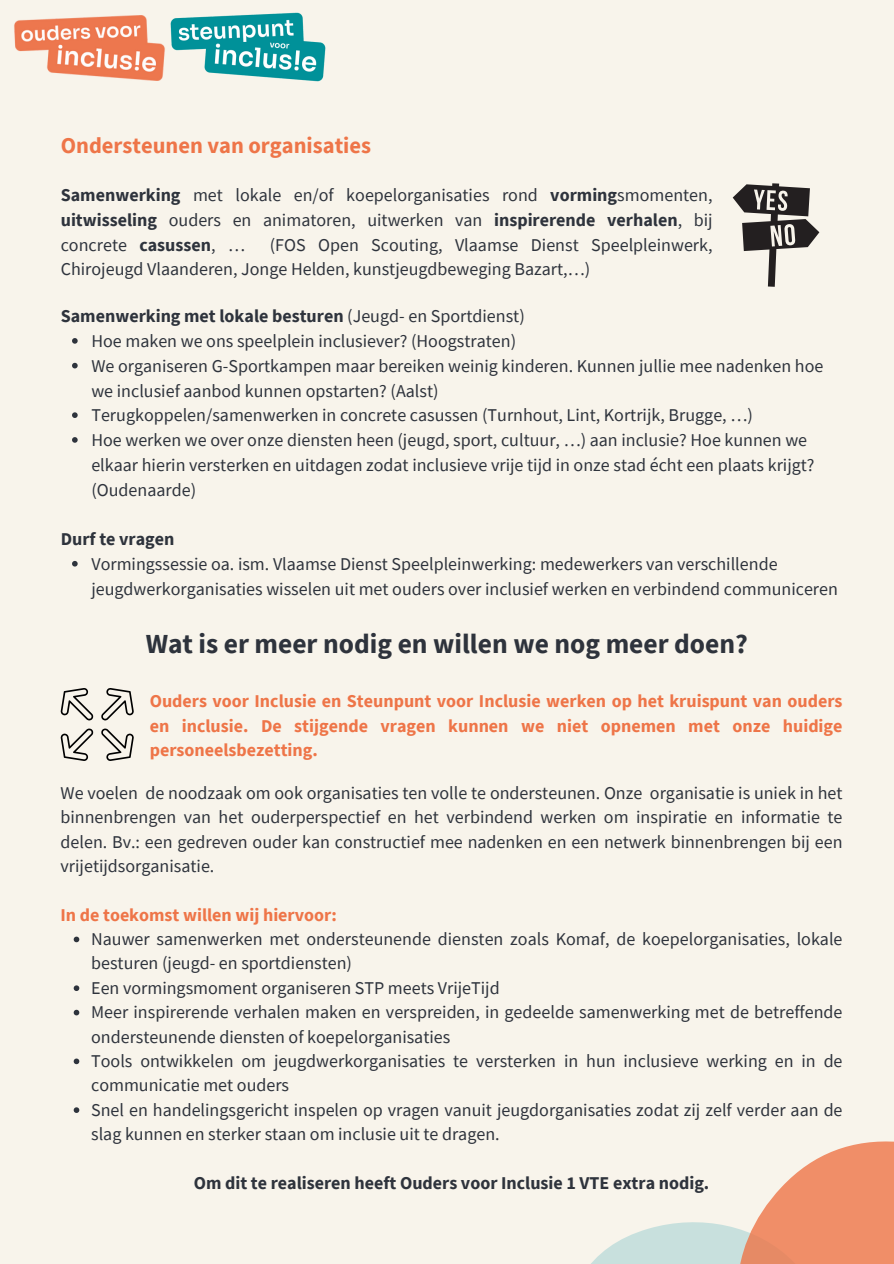
<style>
.page{position:relative;width:894px;height:1264px;background:#fff}
.page>*{position:absolute;margin:0;border:0;box-sizing:border-box;transform-origin:0 0}
.t1{font:700 27.45px "Source Sans Pro";color:#2e333c}
.t2{font:700 22.5px "Source Sans Pro";color:#ee7548}
.t3{font:18px/24.3px "Source Sans Pro";color:#2e333c}
.t4{font:700 18px/24.8px "Source Sans Pro";color:#ee7548;text-align:justify}
.t5{font:700 18px "Source Sans Pro";color:#2e333c}
.s1{font-weight:700}
</style>
<div class="page">
<div style="left:0;top:0;width:893px;height:1263px;background:#f8f4eb"></div>
<svg style="left:74px;top:936px;width:5px;height:6px"></svg>
<svg style="left:74px;top:985px;width:5px;height:6px"></svg>
<svg style="left:74px;top:1009px;width:5px;height:6px"></svg>
<svg style="left:74px;top:1058px;width:5px;height:6px"></svg>
<svg style="left:74px;top:1107px;width:5px;height:5px"></svg>
<img style="left:14px;top:15px;width:151px;height:66px">
<img style="left:170px;top:12px;width:156px;height:70px">
<svg style="left:592px;top:1141px;width:301px;height:122px"></svg>
<svg style="left:732px;top:183px;width:87px;height:104px"></svg>
<svg style="left:61px;top:728px;width:33px;height:33px"></svg>
<svg style="left:101px;top:728px;width:33px;height:33px"></svg>
<svg style="left:101px;top:688px;width:33px;height:32px"></svg>
<svg style="left:61px;top:688px;width:33px;height:32px"></svg>
<svg style="left:72px;top:338px;width:6px;height:6px"></svg>
<svg style="left:72px;top:363px;width:6px;height:5px"></svg>
<svg style="left:72px;top:412px;width:6px;height:6px"></svg>
<svg style="left:72px;top:437px;width:6px;height:6px"></svg>
<svg style="left:72px;top:561px;width:6px;height:5px"></svg>
<p class="t2" style="left:61px;top:131px;width:312px">Ondersteunen van organisaties</p>
<p class="t3" style="left:61px;top:182px;width:653px;line-height:24.8px;text-align:justify"><span class="s1">Samenwerking</span> met lokale en/of koepelorganisaties rond <span class="s1">vorming</span>smomenten, <span class="s1">uitwisseling</span> ouders en animatoren, uitwerken van <span class="s1">inspirerende verhalen</span>, bij concrete <span class="s1">casussen</span>, …</p>
<p class="t3" style="left:61px;top:232px;width:653px;line-height:24.8px;text-indent:209px">(FOS Open Scouting, Vlaamse Dienst Speelpleinwerk,<br>Chirojeugd Vlaanderen, Jonge Helden, kunstjeugdbeweging Bazart,…)</p>
<p class="t3" style="left:91px;top:303px;width:733px;line-height:24.8px;text-indent:-31px"><span class="s1">Samenwerking met lokale besturen</span> (Jeugd- en Sportdienst)<br>Hoe maken we ons speelplein inclusiever? (Hoogstraten)<br>We organiseren G-Sportkampen maar bereiken weinig kinderen. Kunnen jullie mee nadenken hoe we inclusief aanbod kunnen opstarten? (Aalst)<br>Terugkoppelen/samenwerken in concrete casussen (Turnhout, Lint, Kortrijk, Brugge, …)<br>Hoe werken we over onze diensten heen (jeugd, sport, cultuur, …) aan inclusie? Hoe kunnen we elkaar hierin versterken en uitdagen zodat inclusieve vrije tijd in onze stad écht een plaats krijgt? (Oudenaarde)</p>
<p class="t5" style="left:61px;top:527px;width:115px">Durf te vragen</p>
<p class="t3" style="left:91px;top:551px;width:747px;line-height:24.8px">Vormingssessie oa. ism. Vlaamse Dienst Speelpleinwerking: medewerkers van verschillende jeugdwerkorganisaties wisselen uit met ouders over inclusief werken en verbindend communiceren</p>
<h1 class="t1" style="left:146px;top:626px;width:603px">Wat is er meer nodig en willen we nog meer doen?</h1>
<p class="t4" style="left:150px;top:688px;width:694px">Ouders voor Inclusie en Steunpunt voor Inclusie werken op het kruispunt van ouders en inclusie. De stijgende vragen kunnen we niet opnemen met onze huidige personeelsbezetting.</p>
<p class="t3" style="left:61px;top:780px;width:783px;text-align:justify">We voelen de noodzaak om ook organisaties ten volle te ondersteunen. Onze organisatie is uniek in het binnenbrengen van het ouderperspectief en het verbindend werken om inspiratie en informatie te delen. Bv.: een gedreven ouder kan constructief mee nadenken en een netwerk binnenbrengen bij een vrijetijdsorganisatie.</p>
<p class="t4" style="left:61px;top:901px;width:277px">In de toekomst willen wij hiervoor:</p>
<p class="t3" style="left:91px;top:926px;width:752px">Nauwer samenwerken met ondersteunende diensten zoals Komaf, de koepelorganisaties, lokale besturen (jeugd- en sportdiensten)<br>Een vormingsmoment organiseren STP meets VrijeTijd<br>Meer inspirerende verhalen maken en verspreiden, in gedeelde samenwerking met de betreffende ondersteunende diensten of koepelorganisaties<br>Tools ontwikkelen om jeugdwerkorganisaties te versterken in hun inclusieve werking en in de communicatie met ouders<br>Snel en handelingsgericht inspelen op vragen vanuit jeugdorganisaties zodat zij zelf verder aan de slag kunnen en sterker staan om inclusie uit te dragen.</p>
<p class="t5" style="left:194px;top:1171px;width:517px">Om dit te realiseren heeft Ouders voor Inclusie 1 VTE extra nodig.</p>
</div>
